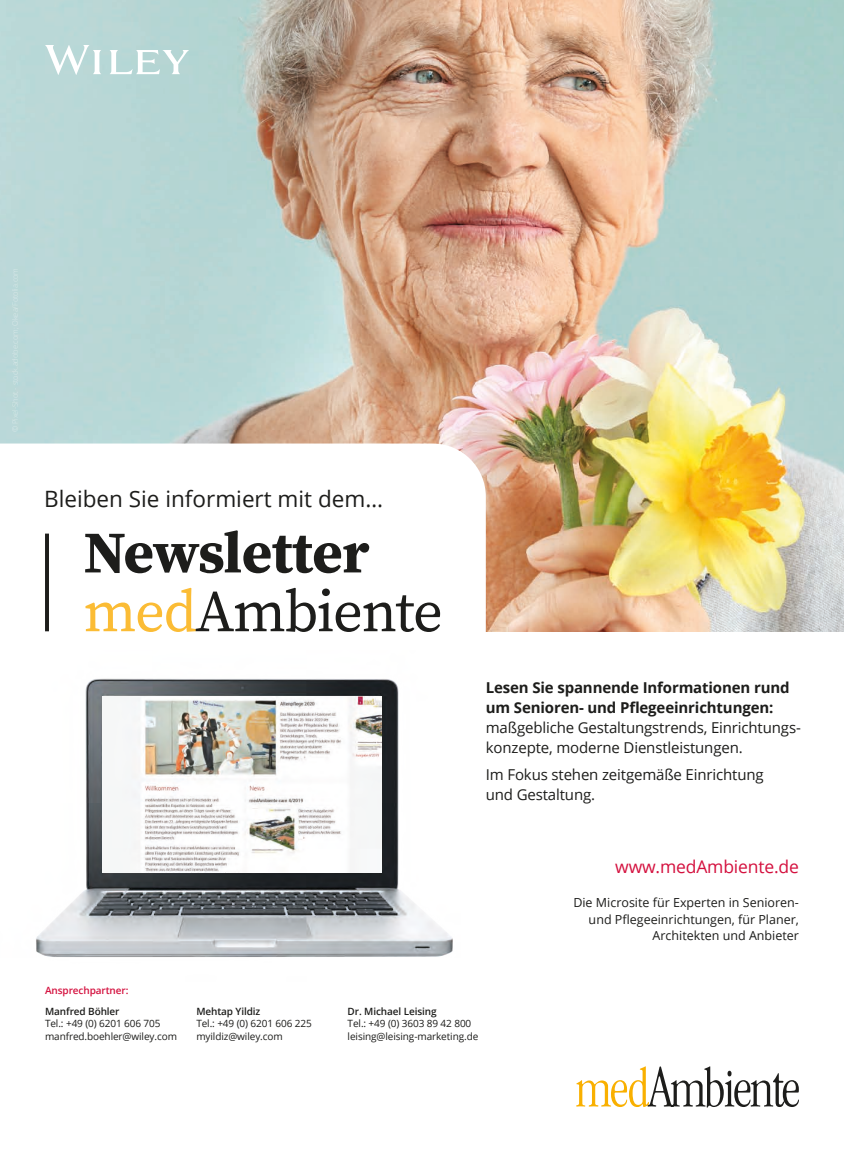
<style>
.page{position:relative;width:844px;height:1170px;background:#fff}
.page>*{position:absolute;margin:0;border:0;box-sizing:border-box;transform-origin:0 0}
.t1{font:700 58.75px/58.8px "Source Serif Pro";letter-spacing:-.015em;color:#1d1d1b}
.t2{font:22.5px "Open Sans";color:#1d1d1b}
.t3{font:17.5px "Open Sans";letter-spacing:-.01em;color:#d4103e}
.t4{font:15px/20px "Open Sans";letter-spacing:-.01em;color:#1d1d1b}
.t5{font:700 15px/20px "Open Sans";letter-spacing:-.01em;color:#1d1d1b}
.t6{font:12.5px/16.2px "Open Sans";color:#1d1d1b;text-align:right}
.t7{font:10px/12.5px "Open Sans";letter-spacing:-.01em;color:#1d1d1b}
.t8{font:600 10px "Open Sans";letter-spacing:-.01em;color:#1d1d1b}
.t9{font:600 10px "Open Sans";letter-spacing:-.01em;color:#d4103e}
.s1{font-weight:400;color:#fbbc35}
.s2{font-weight:400}
</style>
<div class="page">
<img style="left:0;top:0;width:843px;height:631px">
<svg style="left:0;top:443px;width:485px;height:189px"></svg>
<svg style="left:45px;top:45px;width:144px;height:29px"></svg>
<hr style="left:45px;top:533px;width:4px;height:98px;background:#1d1d1b">
<svg style="left:576px;top:1066px;width:222px;height:41px"></svg>
<img style="left:36px;top:678px;width:417px;height:279px">
<img style="left:103px;top:696px;width:278px;height:176px">
<h2 class="t2" style="left:44px;top:483px;width:340px">Bleiben Sie informiert mit dem…</h2>
<h1 class="t1" style="left:83px;top:525px;width:361px">Newsletter <span class="s1">med</span><span class="s2">Ambiente</span></h1>
<h3 class="t5" style="left:485px;top:676px;width:305px">Lesen Sie spannende Informationen rund um Senioren- und Pflegeeinrichtungen:</h3>
<h3 class="t4" style="left:485px;top:716px;width:316px">maßgebliche Gestaltungstrends, Einrichtungs&shy;konzepte, moderne Dienstleistungen.</h3>
<h3 class="t4" style="left:485px;top:763px;width:279px">Im Fokus stehen zeitgemäße Einrichtung und Gestaltung.</h3>
<p class="t9" style="left:45px;top:983px;width:85px">Ansprechpartner:</p>
<p class="t8" style="left:45px;top:1004px;width:76px">Manfred Böhler</p>
<p class="t7" style="left:45px;top:1017px;width:133px">Tel.: +49 (0) 6201 606 705 manfred.boehler@wiley.com</p>
<p class="t8" style="left:196px;top:1004px;width:65px">Mehtap Yildiz</p>
<p class="t7" style="left:196px;top:1017px;width:117px">Tel.: +49 (0) 6201 606 225 myildiz@wiley.com</p>
<p class="t8" style="left:347px;top:1004px;width:91px">Dr. Michael Leising</p>
<p class="t7" style="left:347px;top:1017px;width:132px">Tel.: +49 (0) 3603 89 42 800 leising@leising-marketing.de</p>
<h3 class="t3" style="left:615px;top:855px;width:185px">www.medAmbiente.de</h3>
<p class="t6" style="left:573px;top:894px;width:227px">Die Microsite für Experten in Senioren&shy;und Pflegeeinrichtungen, für Planer,<br>Architekten und Anbieter</p>
</div>
